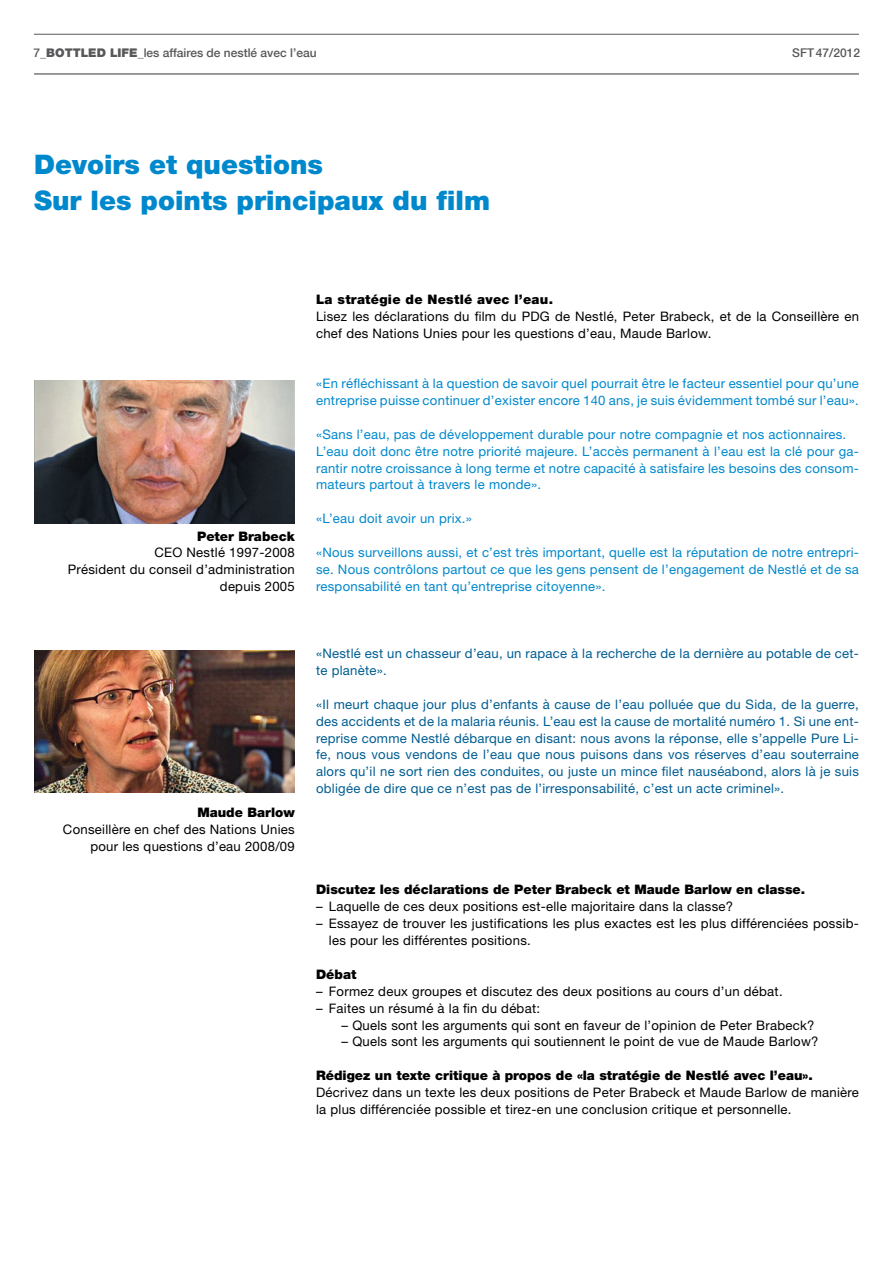
<style>
.page{position:relative;width:893px;height:1263px;background:#fff}
.page>*{position:absolute;margin:0;border:0;box-sizing:border-box;transform-origin:0 0}
.t1{font:900 27px/36px "Helvetica Neue";color:#0088cd}
.t2{font:13.2px/17px "Helvetica Neue";letter-spacing:.02em;color:#000}
.t3{font:13.2px/17px "Helvetica Neue";letter-spacing:.02em;color:#0088cd}
.t4{font:13.2px/17px "Helvetica Neue";letter-spacing:.02em;color:#005d92}
.t5{font:900 13.2px "Helvetica Neue";color:#000}
.t6{font:900 13.2px "Helvetica Neue";letter-spacing:.02em;color:#000}
.t7{font:500 12px "Helvetica Neue";color:#58585a}
.t8{font:900 12px "Helvetica Neue";color:#58585a}
.s1{font-weight:500}
.s2{font-weight:900}
</style>
<div class="page">
<hr style="left:34px;top:73px;width:825px;height:2px;background:#58585a">
<hr style="left:34px;top:34px;width:825px;height:1px;background:#58585a">
<img style="left:34px;top:381px;width:261px;height:142px">
<img style="left:34px;top:650px;width:261px;height:143px">
<p class="t8" style="left:34px;top:46px;width:40px"><span class="s1">7_</span>BOTTLE</p>
<p class="t7" style="left:97px;top:46px;width:221px"><span class="s2">D LIFE</span>_les affaires de nestlé avec l’eau</p>
<p class="t7" style="left:792px;top:45px;width:69px">SFT47/2012</p>
<h1 class="t1" style="left:34px;top:146px;width:458px">Devoirs et questions<br>Sur les points principaux du film</h1>
<p class="t5" style="left:197px;top:528px;width:99px">Peter Brabeck</p>
<p class="t2" style="left:68px;top:544px;width:229px;text-align:right">CEO Nestlé 1997-2008<br>Président du conseil d’administration depuis 2005</p>
<p class="t6" style="left:316px;top:291px;width:238px">La stratégie de Nestlé avec l’eau.</p>
<p class="t2" style="left:316px;top:307px;width:544px">Lisez les déclarations du film du PDG de Nestlé, Peter Brabeck, et de la Conseillère en chef des Nations Unies pour les questions d’eau, Maude Barlow.</p>
<p class="t3" style="left:316px;top:375px;width:544px">«En réfléchissant à la question de savoir quel pourrait être le facteur essentiel pour qu’une entreprise puisse continuer d’exister encore 140 ans, je suis évidemment tombé sur l’eau».</p>
<p class="t3" style="left:316px;top:425px;width:544px">«Sans l’eau, pas de développement durable pour notre compagnie et nos actionnaires.<br>L’eau doit donc être notre priorité majeure. L’accès permanent à l’eau est la clé pour ga&shy;rantir notre croissance à long terme et notre capacité à satisfaire les besoins des consom&shy;mateurs partout à travers le monde».</p>
<p class="t3" style="left:316px;top:510px;width:157px">«L’eau doit avoir un prix.»</p>
<p class="t3" style="left:316px;top:543px;width:544px;text-align:justify">«Nous surveillons aussi, et c’est très important, quelle est la réputation de notre entrepri&shy;se. Nous contrôlons partout ce que les gens pensent de l’engagement de Nestlé et de sa responsabilité en tant qu’entreprise citoyenne».</p>
<p class="t5" style="left:197px;top:804px;width:99px">Maude Barlow</p>
<p class="t2" style="left:63px;top:820px;width:233px;text-align:right">Conseillère en chef des Nations Unies pour les questions d’eau 2008/09</p>
<p class="t4" style="left:316px;top:645px;width:544px">«Nestlé est un chasseur d’eau, un rapace à la recherche de la dernière au potable de cet&shy;te planète».</p>
<p class="t4" style="left:316px;top:695px;width:544px;text-align:justify">«Il meurt chaque jour plus d’enfants à cause de l’eau polluée que du Sida, de la guerre, des accidents et de la malaria réunis. L’eau est la cause de mortalité numéro 1. Si une ent&shy;reprise comme Nestlé débarque en disant: nous avons la réponse, elle s’appelle Pure Li&shy;fe, nous vous vendons de l’eau que nous puisons dans vos réserves d’eau souterraine alors qu’il ne sort rien des conduites, ou juste un mince filet nauséabond, alors là je suis obligée de dire que ce n’est pas de l’irresponsabilité, c’est un acte criminel».</p>
<p class="t5" style="left:316px;top:882px;width:491px">Discutez les déclarations de Peter Brabeck et Maude Barlow en classe.</p>
<p class="t2" style="left:316px;top:898px;width:419px">– Laquelle de ces deux positions est-elle majoritaire dans la classe?</p>
<p class="t2" style="left:329px;top:915px;width:532px;text-indent:-13px">– Essayez de trouver les justifications les plus exactes est les plus différenciées possib&shy;les pour les différentes positions.</p>
<p class="t5" style="left:316px;top:966px;width:42px">Débat</p>
<p class="t2" style="left:316px;top:982px;width:468px">– Formez deux groupes et discutez des deux positions au cours d’un débat.</p>
<p class="t2" style="left:316px;top:999px;width:225px">– Faites un résumé à la fin du débat:</p>
<p class="t2" style="left:342px;top:1016px;width:474px">– Quels sont les arguments qui sont en faveur de l’opinion de Peter Brabeck?</p>
<p class="t2" style="left:342px;top:1033px;width:478px">– Quels sont les arguments qui soutiennent le point de vue de Maude Barlow?</p>
<p class="t5" style="left:316px;top:1067px;width:498px">Rédigez un texte critique à propos de «la stratégie de Nestlé avec l’eau».</p>
<p class="t2" style="left:316px;top:1084px;width:544px">Décrivez dans un texte les deux positions de Peter Brabeck et Maude Barlow de manière la plus différenciée possible et tirez-en une conclusion critique et personnelle.</p>
</div>
